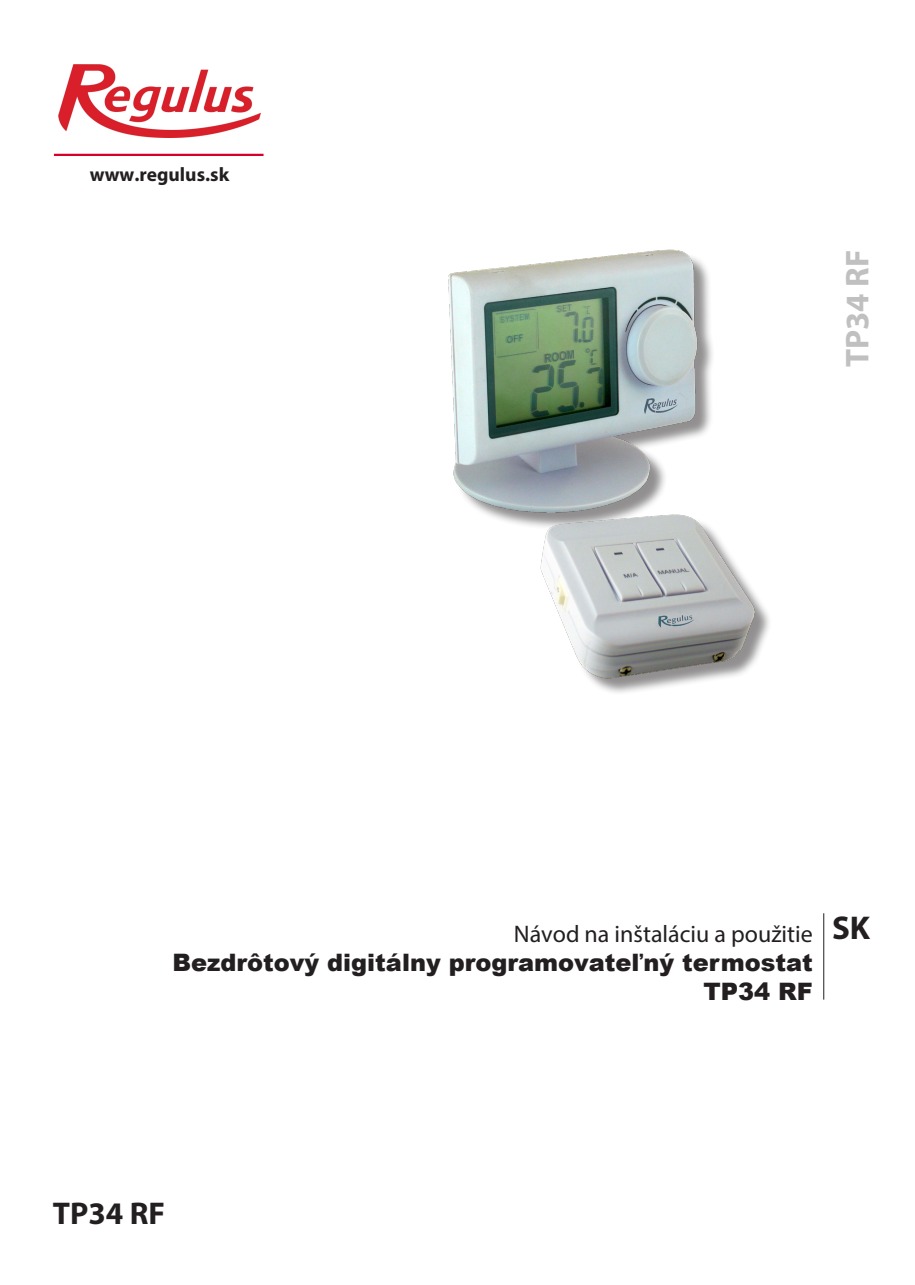
<style>
.page{position:relative;width:915px;height:1285px;background:#fff}
.page>*{position:absolute;margin:0;border:0;box-sizing:border-box;transform-origin:0 0}
.t1{font:700 33px "Myriad Pro";color:#c0c0c0}
.t2{font:700 33px "Myriad Pro";color:#231f20}
.t3{font:700 31.5px "Myriad Pro";color:#231f20}
.t4{font:900 24px/28.8px "Arial";color:#231f20;text-align:right}
.t5{font:24px "Myriad Pro";color:#231f20}
.t6{font:700 19.5px "Myriad Pro";color:#231f20}
</style>
<div class="page">
<hr style="left:54px;top:154px;width:209px;height:2px;background:#d6002d">
<hr style="left:823px;top:913px;width:1px;height:86px;background:#231f20">
<div style="left:451px;top:252px;width:321px;height:443px;background:#231f20;opacity:.5"></div>
<img style="left:448px;top:249px;width:315px;height:433px">
<img style="left:59px;top:65px;width:201px;height:72px">
<p class="t6" style="left:90px;top:161px;width:141px">www.regulus.sk</p>
<p class="t1" style="left:835px;top:367px;width:119px;rotate:-90deg">TP34 RF</p>
<p class="t5" style="left:513px;top:918px;width:300px">Návod na inštaláciu a použitie</p>
<p class="t2" style="left:831px;top:906px;width:40px">SK</p>
<p class="t4" style="left:172px;top:946px;width:641px">Bezdrôtový digitálny programovateľný termostat<br>TP34 RF</p>
<p class="t3" style="left:53px;top:1192px;width:114px">TP34 RF</p>
</div>
